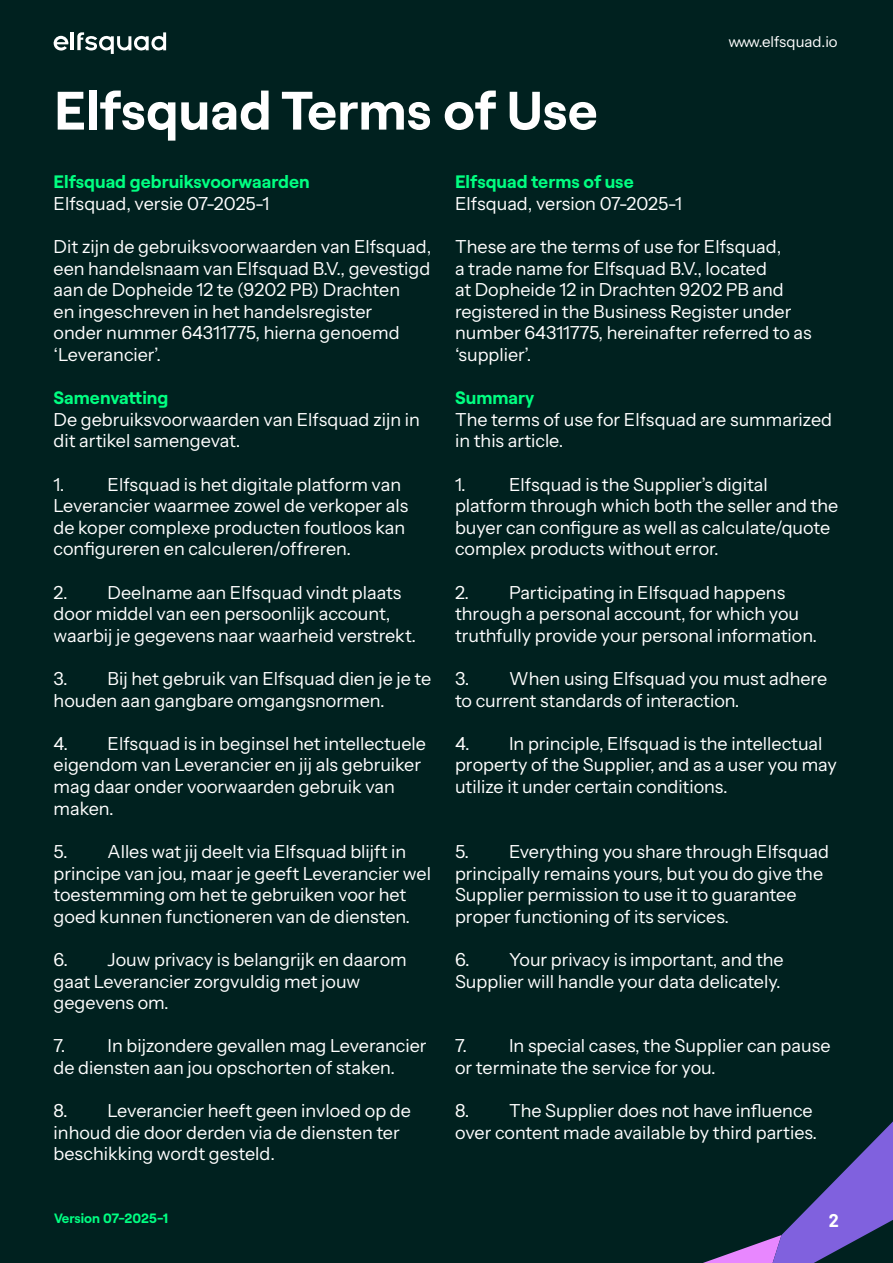
<style>
.page{position:relative;width:893px;height:1263px;background:#00211f}
.page>*{position:absolute;margin:0;border:0;box-sizing:border-box;transform-origin:0 0}
.t1{font:700 54px "Roobert";color:#fff}
.t2{font:18px/21.6px "Instrument Sans";color:#fff}
.t3{font:700 18px "Roobert";color:#00ff81}
.t4{font:700 18px "Barlow";color:#fff}
.t5{font:15px "Instrument Sans";color:#fff}
.t6{font:700 13.5px "Roobert";color:#00ff82}
</style>
<div class="page">
<svg style="left:703px;top:1121px;width:190px;height:142px"></svg>
<svg style="left:54px;top:36px;width:15px;height:15px"></svg>
<svg style="left:77px;top:32px;width:89px;height:22px"></svg>
<hr style="left:71px;top:32px;width:3px;height:18px;background:#fff">
<h1 class="t1" style="left:54px;top:71px;width:545px">Elfsquad Terms of Use</h1>
<p class="t5" style="left:729px;top:32px;width:111px">www.elfsquad.io</p>
<p class="t3" style="left:54px;top:169px;width:258px">Elfsquad gebruiksvoorwaarden</p>
<p class="t2" style="left:54px;top:193px;width:217px">Elfsquad, versie 07-2025-1</p>
<p class="t2" style="left:54px;top:236px;width:379px">Dit zijn de gebruiksvoorwaarden van Elfsquad, een handelsnaam van Elfsquad B.V., gevestigd aan de Dopheide 12 te (9202 PB) Drachten<br>en ingeschreven in het handelsregister<br>onder nummer 64311775, hierna genoemd ‘Leverancier’.</p>
<p class="t3" style="left:54px;top:385px;width:116px">Samenvatting</p>
<p class="t2" style="left:54px;top:409px;width:368px">De gebruiksvoorwaarden van Elfsquad zijn in dit artikel samengevat.</p>
<p class="t2" style="left:54px;top:474px;width:12px">1.</p>
<p class="t2" style="left:54px;top:474px;width:356px;text-indent:54px">Elfsquad is het digitale platform van Leverancier waarmee zowel de verkoper als de koper complexe producten foutloos kan configureren en calculeren/offreren.</p>
<p class="t2" style="left:54px;top:582px;width:364px">2. Deelname aan Elfsquad vindt plaats door middel van een persoonlijk account, waarbij je gegevens naar waarheid verstrekt.</p>
<p class="t2" style="left:54px;top:668px;width:379px">3. Bij het gebruik van Elfsquad dien je je te houden aan gangbare omgangsnormen.</p>
<p class="t2" style="left:54px;top:733px;width:374px">4. Elfsquad is in beginsel het intellectuele eigendom van Leverancier en jij als gebruiker mag daar onder voorwaarden gebruik van maken.</p>
<p class="t2" style="left:54px;top:841px;width:379px">5. Alles wat jij deelt via Elfsquad blijft in principe van jou, maar je geeft Leverancier wel toestemming om het te gebruiken voor het goed kunnen functioneren van de diensten.</p>
<p class="t2" style="left:54px;top:949px;width:355px">6. Jouw privacy is belangrijk en daarom gaat Leverancier zorgvuldig met jouw gegevens om.</p>
<p class="t2" style="left:54px;top:1035px;width:375px">7. In bijzondere gevallen mag Leverancier de diensten aan jou opschorten of staken.</p>
<p class="t2" style="left:54px;top:1100px;width:359px">8. Leverancier heeft geen invloed op de inhoud die door derden via de diensten ter beschikking wordt gesteld.</p>
<p class="t6" style="left:54px;top:1208px;width:116px">Version 07-2025-1</p>
<p class="t3" style="left:455px;top:169px;width:180px">Elfsquad terms of use</p>
<p class="t2" style="left:455px;top:193px;width:228px">Elfsquad, version 07-2025-1</p>
<p class="t2" style="left:455px;top:236px;width:358px">These are the terms of use for Elfsquad,<br>a trade name for Elfsquad B.V., located<br>at Dopheide 12 in Drachten 9202 PB and registered in the Business Register under number 64311775, hereinafter referred to as ‘supplier’.</p>
<p class="t3" style="left:455px;top:385px;width:81px">Summary</p>
<p class="t2" style="left:455px;top:409px;width:379px">The terms of use for Elfsquad are summarized in this article.</p>
<p class="t2" style="left:455px;top:474px;width:12px">1.</p>
<p class="t2" style="left:455px;top:474px;width:385px;text-indent:54px">Elfsquad is the Supplier’s digital platform through which both the seller and the buyer can configure as well as calculate/quote complex products without error.</p>
<p class="t2" style="left:455px;top:582px;width:363px">2. Participating in Elfsquad happens through a personal account, for which you truthfully provide your personal information.</p>
<p class="t2" style="left:455px;top:668px;width:374px">3. When using Elfsquad you must adhere to current standards of interaction.</p>
<p class="t2" style="left:455px;top:733px;width:383px">4. In principle, Elfsquad is the intellectual property of the Supplier, and as a user you may utilize it under certain conditions.</p>
<p class="t2" style="left:455px;top:841px;width:375px">5. Everything you share through Elfsquad principally remains yours, but you do give the Supplier permission to use it to guarantee proper functioning of its services.</p>
<p class="t2" style="left:455px;top:949px;width:330px">6. Your privacy is important, and the<br>Supplier will handle your data delicately.</p>
<p class="t2" style="left:455px;top:1035px;width:377px">7. In special cases, the Supplier can pause or terminate the service for you.</p>
<p class="t2" style="left:455px;top:1100px;width:364px">8. The Supplier does not have influence over content made available by third parties.</p>
<p class="t4" style="left:829px;top:1207px;width:12px">2</p>
</div>
